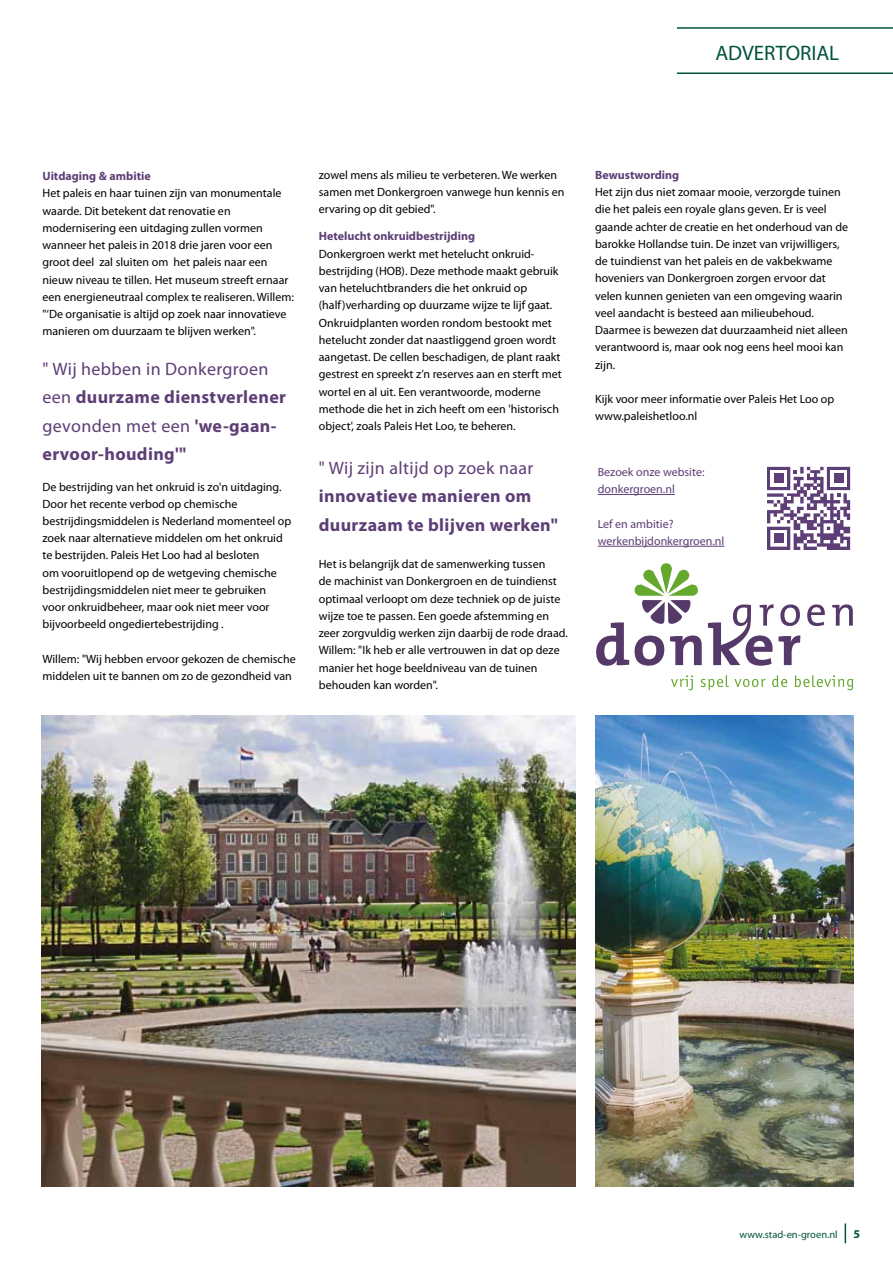
<style>
.page{position:relative;width:893px;height:1263px;background:#fff}
.page>*{position:absolute;margin:0;border:0;box-sizing:border-box;transform-origin:0 0}
.t1{font:21px "Myriad Pro";color:#00533d}
.t2{font:700 18px/28.5px "Myriad Pro";letter-spacing:.02em;color:#5d3e76}
.t3{font:18px "Myriad Pro";letter-spacing:.02em;color:#5d3e76}
.t4{font:12px/17.2px "Myriad Pro";color:#000}
.t5{font:12px/17.2px "Myriad Pro";color:#5d3e76}
.t6{font:700 12px "Myriad Pro";color:#5d3e76}
.t7{font:700 12px "Myriad Pro";color:#00533d}
.t8{font:10.5px "Myriad Pro";color:#00533d}
.s1{font-weight:400}
</style>
<div class="page">
<svg style="left:845px;top:1223px;width:1px;height:20px"></svg>
<hr style="left:677px;top:72px;width:216px;height:2px;background:#00533d">
<hr style="left:677px;top:27px;width:216px;height:2px;background:#00533d">
<img style="left:595px;top:716px;width:258px;height:470px">
<img style="left:42px;top:716px;width:533px;height:470px">
<svg style="left:807px;top:604px;width:18px;height:22px"></svg>
<svg style="left:832px;top:604px;width:21px;height:22px"></svg>
<svg style="left:708px;top:604px;width:92px;height:62px"></svg>
<svg style="left:596px;top:563px;width:106px;height:103px"></svg>
<svg style="left:671px;top:675px;width:182px;height:15px"></svg>
<svg style="left:767px;top:466px;width:84px;height:84px"></svg>
<svg style="left:767px;top:467px;width:83px;height:83px"></svg>
<hr style="left:598px;top:494px;width:77px;height:1px;background:#5d3e76">
<hr style="left:598px;top:546px;width:126px;height:1px;background:#5d3e76">
<h1 class="t1" style="left:715px;top:40px;width:125px">ADVERTORIAL</h1>
<p class="t6" style="left:43px;top:168px;width:110px">Uitdaging &amp; ambitie</p>
<p class="t4" style="left:43px;top:184px;width:253px">Het paleis en haar tuinen zijn van monumentale waarde. Dit betekent dat renovatie en modernisering een uitdaging zullen vormen wanneer het paleis in 2018 drie jaren voor een groot deel zal sluiten om het paleis naar een nieuw niveau te tillen. Het museum streeft ernaar een energieneutraal complex te realiseren. Willem: "‘De organisatie is altijd op zoek naar innovatieve manieren om duurzaam te blijven werken".</p>
<h2 class="t2" style="left:43px;top:354px;width:245px"><span class="s1">" Wij hebben in Donkergroen een</span> duurzame dienstverlener <span class="s1">gevonden met een</span> 'we-gaan&shy;ervoor-houding'"</h2>
<p class="t4" style="left:43px;top:478px;width:250px">De bestrijding van het onkruid is zo'n uitdaging.<br>Door het recente verbod op chemische bestrijdingsmiddelen is Nederland momenteel op zoek naar alternatieve middelen om het onkruid te bestrijden. Paleis Het Loo had al besloten<br>om vooruitlopend op de wetgeving chemische bestrijdingsmiddelen niet meer te gebruiken voor onkruidbeheer, maar ook niet meer voor bijvoorbeeld ongediertebestrijding .</p>
<p class="t4" style="left:43px;top:650px;width:255px">Willem: "Wij hebben ervoor gekozen de chemische middelen uit te bannen om zo de gezondheid van</p>
<p class="t4" style="left:319px;top:166px;width:247px">zowel mens als milieu te verbeteren. We werken samen met Donkergroen vanwege hun kennis en ervaring op dit gebied".</p>
<p class="t6" style="left:319px;top:229px;width:158px">Hetelucht onkruidbestrijding</p>
<p class="t4" style="left:319px;top:245px;width:244px">Donkergroen werkt met hetelucht onkruid&shy;bestrijding (HOB). Deze methode maakt gebruik van heteluchtbranders die het onkruid op (half)verharding op duurzame wijze te lijf gaat.<br>Onkruidplanten worden rondom bestookt met hetelucht zonder dat naastliggend groen wordt aangetast. De cellen beschadigen, de plant raakt gestrest en spreekt z’n reserves aan en sterft met wortel en al uit. Een verantwoorde, moderne methode die het in zich heeft om een 'historisch object', zoals Paleis Het Loo, te beheren.</p>
<h2 class="t3" style="left:319px;top:457px;width:216px">" Wij zijn altijd op zoek naar</h2>
<h2 class="t2" style="left:319px;top:481px;width:241px">innovatieve manieren om duurzaam te blijven werken"</h2>
<p class="t4" style="left:319px;top:555px;width:251px">Het is belangrijk dat de samenwerking tussen<br>de machinist van Donkergroen en de tuindienst optimaal verloopt om deze techniek op de juiste wijze toe te passen. Een goede afstemming en zeer zorgvuldig werken zijn daarbij de rode draad.<br>Willem: "Ik heb er alle vertrouwen in dat op deze manier het hoge beeldniveau van de tuinen behouden kan worden".</p>
<p class="t6" style="left:595px;top:167px;width:86px">Bewustwording</p>
<p class="t4" style="left:595px;top:183px;width:255px">Het zijn dus niet zomaar mooie, verzorgde tuinen die het paleis een royale glans geven. Er is veel gaande achter de creatie en het onderhoud van de barokke Hollandse tuin. De inzet van vrijwilligers, de tuindienst van het paleis en de vakbekwame hoveniers van Donkergroen zorgen ervoor dat velen kunnen genieten van een omgeving waarin veel aandacht is besteed aan milieubehoud.<br>Daarmee is bewezen dat duurzaamheid niet alleen verantwoord is, maar ook nog eens heel mooi kan zijn.</p>
<p class="t4" style="left:595px;top:390px;width:241px">Kijk voor meer informatie over Paleis Het Loo op www.paleishetloo.nl</p>
<p class="t5" style="left:598px;top:463px;width:108px">Bezoek onze website: donkergroen.nl</p>
<p class="t5" style="left:598px;top:515px;width:128px">Lef en ambitie? werkenbijdonkergroen.nl</p>
<p class="t8" style="left:739px;top:1228px;width:100px">www.stad-en-groen.nl</p>
<p class="t7" style="left:853px;top:1226px;width:8px">5</p>
</div>
